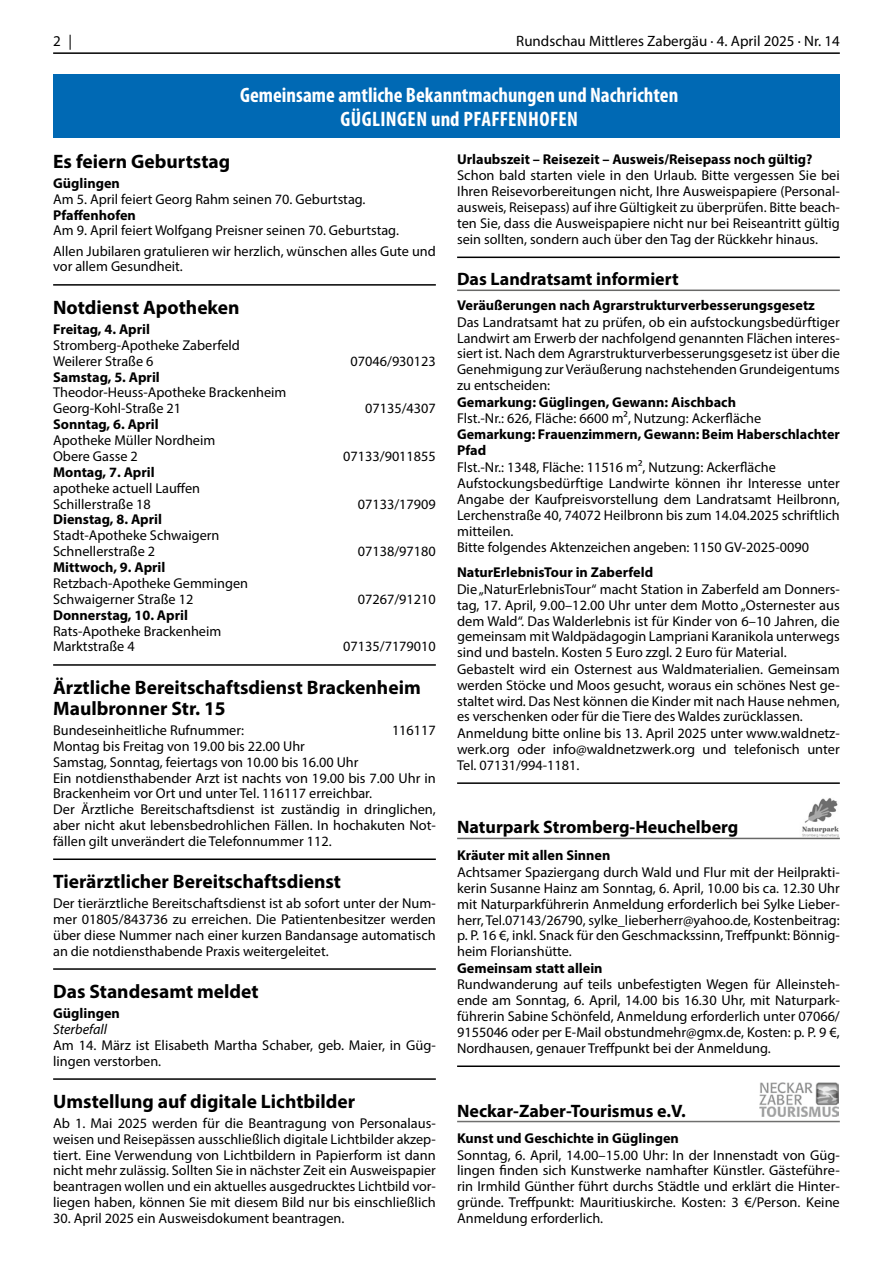
<style>
.page{position:relative;width:893px;height:1263px;background:#fff}
.page>*{position:absolute;margin:0;border:0;box-sizing:border-box;transform-origin:0 0}
.t1{font:700 condensed 21px/24px "Myriad Pro";color:#fff;text-align:center}
.t2{font:700 19.5px/21px "Myriad Pro";color:#000}
.t3{font:700 18px "Myriad Pro";color:#000}
.t4{font:15px "Myriad Pro";color:#000}
.t5{font:14.25px/15.9px "Myriad Pro";color:#000}
.t6{font:700 14.25px/15.9px "Myriad Pro";color:#000}
.t7{font:italic 14.25px "Myriad Pro";color:#000}
</style>
<div class="page">
<hr style="left:53px;top:52px;width:787px;height:2px;background:#000">
<hr style="left:53px;top:284px;width:383px;height:2px;background:#000">
<hr style="left:53px;top:664px;width:383px;height:2px;background:#000">
<hr style="left:53px;top:858px;width:383px;height:2px;background:#000">
<hr style="left:53px;top:968px;width:383px;height:2px;background:#000">
<hr style="left:53px;top:1078px;width:383px;height:2px;background:#000">
<hr style="left:457px;top:257px;width:383px;height:1px;background:#000">
<hr style="left:457px;top:290px;width:383px;height:1px;background:#686867">
<hr style="left:457px;top:782px;width:383px;height:2px;background:#000">
<hr style="left:457px;top:1065px;width:383px;height:2px;background:#000">
<img style="left:799px;top:798px;width:41px;height:40px">
<hr style="left:457px;top:838px;width:383px;height:1px;background:#686867">
<svg style="left:797px;top:1082px;width:43px;height:41px"></svg>
<img style="left:759px;top:1083px;width:80px;height:34px">
<hr style="left:457px;top:1121px;width:383px;height:1px;background:#6f6f6e">
<div style="left:53px;top:74px;width:787px;height:64px;background:#0069b4"></div>
<p class="t4" style="left:53px;top:32px;width:20px">2 |</p>
<p class="t4" style="left:516px;top:32px;width:325px">Rundschau Mittleres Zabergäu · 4. April 2025 · Nr. 14</p>
<h1 class="t1" style="left:240px;top:83px;width:440px">Gemeinsame amtliche Bekanntmachungen und Nachrichten<br>GÜGLINGEN und PFAFFENHOFEN</h1>
<h2 class="t2" style="left:53px;top:150px;width:179px">Es feiern Geburtstag</h2>
<p class="t6" style="left:53px;top:175px;width:68px">Güglingen</p>
<p class="t5" style="left:53px;top:191px;width:314px">Am 5. April feiert Georg Rahm seinen 70. Geburtstag.</p>
<p class="t6" style="left:53px;top:206px;width:84px">Pfaffenhofen</p>
<p class="t5" style="left:53px;top:220px;width:384px;line-height:20.1px">Am 9. April feiert Wolfgang Preisner seinen 70. Geburtstag.<br>Allen Jubilaren gratulieren wir herzlich, wünschen alles Gute und</p>
<p class="t5" style="left:53px;top:258px;width:131px">vor allem Gesundheit.</p>
<h2 class="t2" style="left:53px;top:296px;width:188px">Notdienst Apotheken</h2>
<p class="t6" style="left:53px;top:321px;width:98px">Freitag, 4. April</p>
<p class="t5" style="left:53px;top:337px;width:188px">Stromberg-Apotheke Zaberfeld<br>Weilerer Straße 6</p>
<p class="t5" style="left:351px;top:353px;width:87px">07046/930123</p>
<p class="t6" style="left:53px;top:368px;width:108px">Samstag, 5. April</p>
<p class="t5" style="left:53px;top:384px;width:235px">Theodor-Heuss-Apotheke Brackenheim<br>Georg-Kohl-Straße 21</p>
<p class="t6" style="left:53px;top:416px;width:107px">Sonntag, 6. April</p>
<p class="t5" style="left:53px;top:432px;width:164px">Apotheke Müller Nordheim<br>Obere Gasse 2</p>
<p class="t6" style="left:53px;top:464px;width:103px">Montag, 7. April</p>
<p class="t5" style="left:53px;top:480px;width:148px">apotheke actuell Lauffen<br>Schillerstraße 18</p>
<p class="t6" style="left:53px;top:511px;width:110px">Dienstag, 8. April</p>
<p class="t5" style="left:53px;top:527px;width:168px">Stadt-Apotheke Schwaigern<br>Schnellerstraße 2</p>
<p class="t6" style="left:53px;top:559px;width:114px">Mittwoch, 9. April</p>
<p class="t5" style="left:53px;top:575px;width:196px">Retzbach-Apotheke Gemmingen<br>Schwaigerner Straße 12</p>
<p class="t5" style="left:365px;top:400px;width:72px">07135/4307</p>
<p class="t5" style="left:343px;top:448px;width:94px">07133/9011855</p>
<p class="t5" style="left:358px;top:496px;width:79px">07133/17909</p>
<p class="t5" style="left:358px;top:543px;width:79px">07138/97180</p>
<p class="t5" style="left:358px;top:591px;width:79px">07267/91210</p>
<p class="t6" style="left:53px;top:606px;width:136px">Donnerstag, 10. April</p>
<p class="t5" style="left:53px;top:623px;width:170px">Rats-Apotheke Brackenheim<br>Marktstraße 4</p>
<p class="t5" style="left:343px;top:638px;width:94px">07135/7179010</p>
<h2 class="t2" style="left:53px;top:676px;width:369px">Ärztliche Bereitschaftsdienst Brackenheim<br>Maulbronner Str. 15</h2>
<p class="t5" style="left:53px;top:722px;width:193px">Bundeseinheitliche Rufnummer:</p>
<p class="t5" style="left:392px;top:722px;width:45px">116117</p>
<p class="t5" style="left:53px;top:738px;width:384px">Montag bis Freitag von 19.00 bis 22.00 Uhr<br>Samstag, Sonntag, feiertags von 10.00 bis 16.00 Uhr<br>Ein notdiensthabender Arzt ist nachts von 19.00 bis 7.00 Uhr in Brackenheim vor Ort und unter Tel. 116117 erreichbar.<br>Der Ärztliche Bereitschaftsdienst ist zuständig in dringlichen, aber nicht akut lebensbedrohlichen Fällen. In hochakuten Not&shy;fällen gilt unverändert die Telefonnummer 112.</p>
<h2 class="t2" style="left:53px;top:870px;width:289px">Tierärztlicher Bereitschaftsdienst</h2>
<p class="t5" style="left:53px;top:895px;width:384px;text-align:justify">Der tierärztliche Bereitschaftsdienst ist ab sofort unter der Num&shy;mer 01805/843736 zu erreichen. Die Patientenbesitzer werden über diese Nummer nach einer kurzen Bandansage automatisch an die notdiensthabende Praxis weitergeleitet.</p>
<h2 class="t2" style="left:53px;top:980px;width:207px">Das Standesamt meldet</h2>
<p class="t6" style="left:53px;top:1005px;width:68px">Güglingen</p>
<p class="t7" style="left:53px;top:1020px;width:55px">Sterbefall</p>
<p class="t5" style="left:53px;top:1037px;width:383px">Am 14. März ist Elisabeth Martha Schaber, geb. Maier, in Güg&shy;lingen verstorben.</p>
<h2 class="t2" style="left:53px;top:1090px;width:304px">Umstellung auf digitale Lichtbilder</h2>
<p class="t5" style="left:53px;top:1115px;width:384px;text-align:justify">Ab 1. Mai 2025 werden für die Beantragung von Personalaus&shy;weisen und Reisepässen ausschließlich digitale Lichtbilder akzep&shy;tiert. Eine Verwendung von Lichtbildern in Papierform ist dann nicht mehr zulässig. Sollten Sie in nächster Zeit ein Ausweispapier beantragen wollen und ein aktuelles ausgedrucktes Lichtbild vor&shy;liegen haben, können Sie mit diesem Bild nur bis einschließlich</p>
<p class="t5" style="left:53px;top:1209px;width:293px">30. April 2025 ein Ausweisdokument beantragen.</p>
<p class="t6" style="left:457px;top:151px;width:357px">Urlaubszeit – Reisezeit – Ausweis/Reisepass noch gültig?</p>
<p class="t5" style="left:457px;top:167px;width:384px;text-align:justify">Schon bald starten viele in den Urlaub. Bitte vergessen Sie bei Ihren Reisevorbereitungen nicht, Ihre Ausweispapiere (Personal&shy;ausweis, Reisepass) auf ihre Gültigkeit zu überprüfen. Bitte beach&shy;ten Sie, dass die Ausweispapiere nicht nur bei Reiseantritt gültig sein sollten, sondern auch über den Tag der Rückkehr hinaus.</p>
<p class="t3" style="left:457px;top:267px;width:223px">Das Landratsamt informiert</p>
<p class="t6" style="left:457px;top:297px;width:359px">Veräußerungen nach Agrarstrukturverbesserungsgesetz</p>
<p class="t5" style="left:457px;top:314px;width:384px;text-align:justify">Das Landratsamt hat zu prüfen, ob ein aufstockungsbedürftiger Landwirt am Erwerb der nachfolgend genannten Flächen interes&shy;siert ist. Nach dem Agrarstrukturverbesserungsgesetz ist über die Genehmigung zur Veräußerung nachstehenden Grundeigentums zu entscheiden:</p>
<p class="t6" style="left:457px;top:393px;width:280px">Gemarkung: Güglingen, Gewann: Aischbach</p>
<p class="t5" style="left:457px;top:410px;width:306px">Flst.-Nr.: 626, Fläche: 6600 m², Nutzung: Ackerfläche</p>
<p class="t6" style="left:457px;top:426px;width:384px">Gemarkung: Frauenzimmern, Gewann: Beim Haberschlachter<br>Pfad</p>
<p class="t5" style="left:457px;top:459px;width:384px">Flst.-Nr.: 1348, Fläche: 11516 m², Nutzung: Ackerfläche Aufstockungsbedürftige Landwirte können ihr Interesse unter Angabe der Kaufpreisvorstellung dem Landratsamt Heilbronn, Lerchenstraße 40, 74072 Heilbronn bis zum 14.04.2025 schriftlich mitteilen.<br>Bitte folgendes Aktenzeichen angeben: 1150 GV-2025-0090</p>
<p class="t6" style="left:457px;top:564px;width:198px">NaturErlebnisTour in Zaberfeld</p>
<p class="t5" style="left:457px;top:581px;width:384px">Die „NaturErlebnisTour“ macht Station in Zaberfeld am Donners&shy;tag, 17. April, 9.00–12.00 Uhr unter dem Motto „Osternester aus dem Wald“. Das Walderlebnis ist für Kinder von 6–10 Jahren, die gemeinsam mit Waldpädagogin Lampriani Karanikola unterwegs sind und basteln. Kosten 5 Euro zzgl. 2 Euro für Material.<br>Gebastelt wird ein Osternest aus Waldmaterialien. Gemeinsam werden Stöcke und Moos gesucht, woraus ein schönes Nest ge&shy;staltet wird. Das Nest können die Kinder mit nach Hause nehmen, es verschenken oder für die Tiere des Waldes zurücklassen.<br>Anmeldung bitte online bis 13. April 2025 unter www.waldnetz&shy;werk.org oder info@waldnetzwerk.org und telefonisch unter Tel. 07131/994-1181.</p>
<p class="t3" style="left:457px;top:816px;width:283px">Naturpark Stromberg-Heuchelberg</p>
<p class="t6" style="left:457px;top:847px;width:155px">Kräuter mit allen Sinnen</p>
<p class="t5" style="left:457px;top:864px;width:384px;text-align:justify">Achtsamer Spaziergang durch Wald und Flur mit der Heilprakti&shy;kerin Susanne Hainz am Sonntag, 6. April, 10.00 bis ca. 12.30 Uhr mit Naturparkführerin Anmeldung erforderlich bei Sylke Lieber&shy;herr, Tel.07143/26790, sylke_lieberherr@yahoo.de, Kostenbeitrag: p. P. 16 €, inkl. Snack für den Geschmackssinn, Treffpunkt: Bönnig&shy;heim Florianshütte.</p>
<p class="t6" style="left:457px;top:959px;width:147px">Gemeinsam statt allein</p>
<p class="t5" style="left:457px;top:976px;width:384px;text-align:justify">Rundwanderung auf teils unbefestigten Wegen für Alleinsteh&shy;ende am Sonntag, 6. April, 14.00 bis 16.30 Uhr, mit Naturpark&shy;führerin Sabine Schönfeld, Anmeldung erforderlich unter 07066/ 9155046 oder per E-Mail obstundmehr@gmx.de, Kosten: p. P. 9 €, Nordhausen, genauer Treffpunkt bei der Anmeldung.</p>
<p class="t3" style="left:457px;top:1099px;width:230px">Neckar-Zaber-Tourismus e.V.</p>
<p class="t6" style="left:457px;top:1130px;width:223px">Kunst und Geschichte in Güglingen</p>
<p class="t5" style="left:457px;top:1147px;width:384px;text-align:justify">Sonntag, 6. April, 14.00–15.00 Uhr: In der Innenstadt von Güg&shy;lingen finden sich Kunstwerke namhafter Künstler. Gästeführe&shy;rin Irmhild Günther führt durchs Städtle und erklärt die Hinter&shy;gründe. Treffpunkt: Mauritiuskirche. Kosten: 3 €/Person. Keine Anmeldung erforderlich.</p>
</div>
